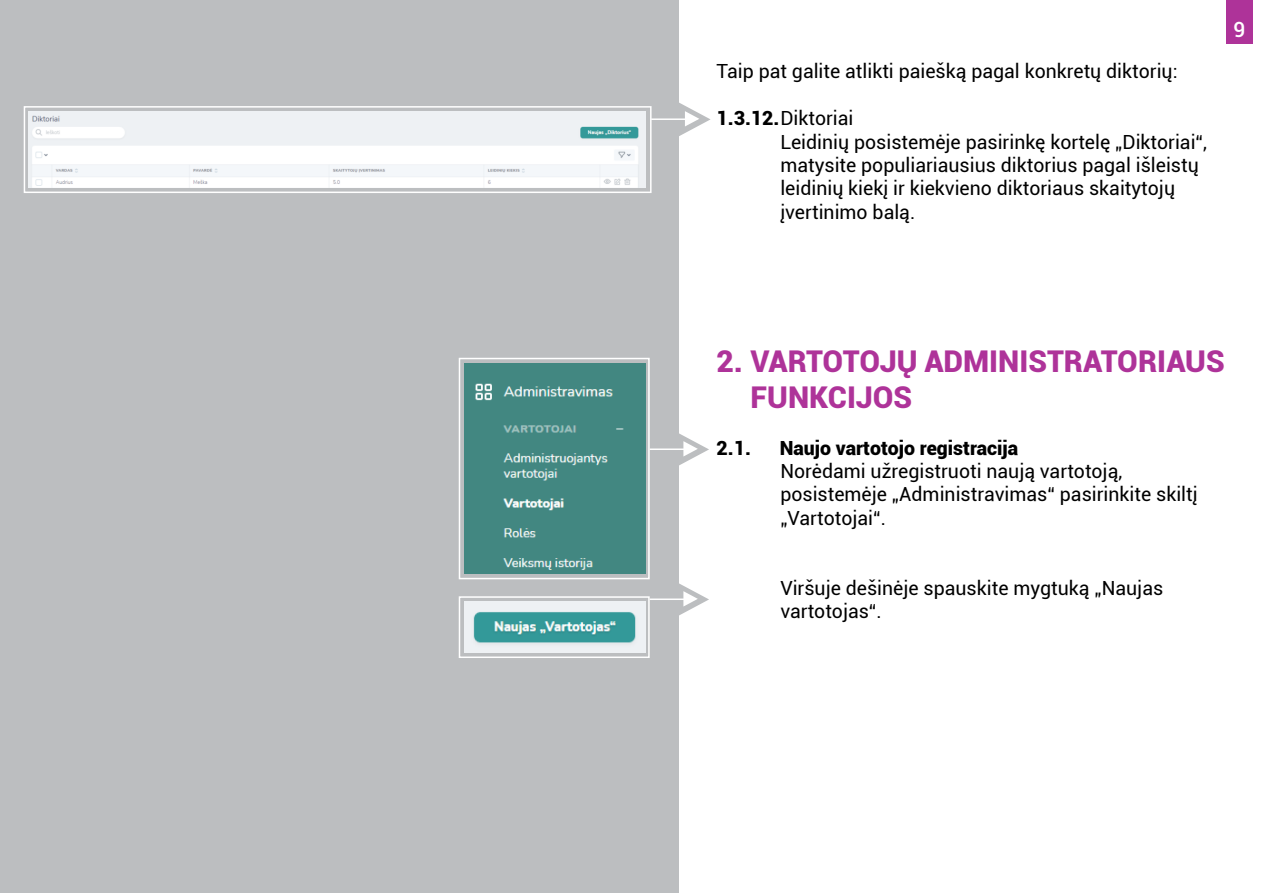
<style>
.page{position:relative;width:1263px;height:893px;background:#fff}
.page>*{position:absolute;margin:0;border:0;box-sizing:border-box;transform-origin:0 0}
.t1{font:900 30px/36px "Roboto";color:#ae3399}
.t2{font:500 21px "Roboto";color:#fff}
.t3{font:19.5px/23.4px "Roboto";color:#000}
.t4{font:900 19.5px "Roboto";color:#000}
.s1{font-weight:900}
</style>
<div class="page">
<div style="left:0;top:0;width:678px;height:893px;background:#bcbec0"></div>
<div style="left:1226px;top:0;width:26px;height:44px;background:#ae3399"></div>
<svg style="left:679px;top:102px;width:31px;height:34px"></svg>
<hr style="left:651px;top:118px;width:46px;height:2px;background:#fff">
<div style="left:24px;top:106px;width:627px;height:87px;border:2px solid #fff"></div>
<img style="left:28px;top:111px;width:618px;height:77px">
<img style="left:464px;top:363px;width:181px;height:211px">
<div style="left:459px;top:358px;width:191px;height:221px;border:2px solid #fff"></div>
<svg style="left:678px;top:432px;width:31px;height:34px"></svg>
<hr style="left:650px;top:448px;width:46px;height:2px;background:#fff">
<img style="left:464px;top:602px;width:181px;height:50px">
<div style="left:459px;top:596px;width:191px;height:62px;border:2px solid #fff"></div>
<svg style="left:678px;top:582px;width:31px;height:34px"></svg>
<hr style="left:650px;top:598px;width:46px;height:2px;background:#fff">
<p class="t3" style="left:716px;top:59px;width:463px">Taip pat galite atlikti paiešką pagal konkretų diktorių:</p>
<p class="t3" style="left:780px;top:106px;width:428px;text-indent:-64px"><span class="s1">1.3.12.</span>Diktoriai<br>Leidinių posistemėje pasirinkę kortelę „Diktoriai“, matysite populiariausius diktorius pagal išleistų leidinių kiekį ir kiekvieno diktoriaus skaitytojų įvertinimo balą.</p>
<p class="t2" style="left:1233px;top:15px;width:13px">9</p>
<h1 class="t1" style="left:750px;top:342px;width:476px;text-indent:-34px">2. VARTOTOJŲ ADMINISTRATORIAUS<br>FUNKCIJOS</h1>
<p class="t4" style="left:716px;top:434px;width:36px">2.1.</p>
<p class="t4" style="left:780px;top:434px;width:240px">Naujo vartotojo registracija</p>
<p class="t3" style="left:780px;top:459px;width:419px">Norėdami užregistruoti naują vartotoją, posistemėje „Administravimas“ pasirinkite skiltį „Vartotojai“.</p>
<p class="t3" style="left:780px;top:576px;width:384px">Viršuje dešinėje spauskite mygtuką „Naujas vartotojas“.</p>
</div>
